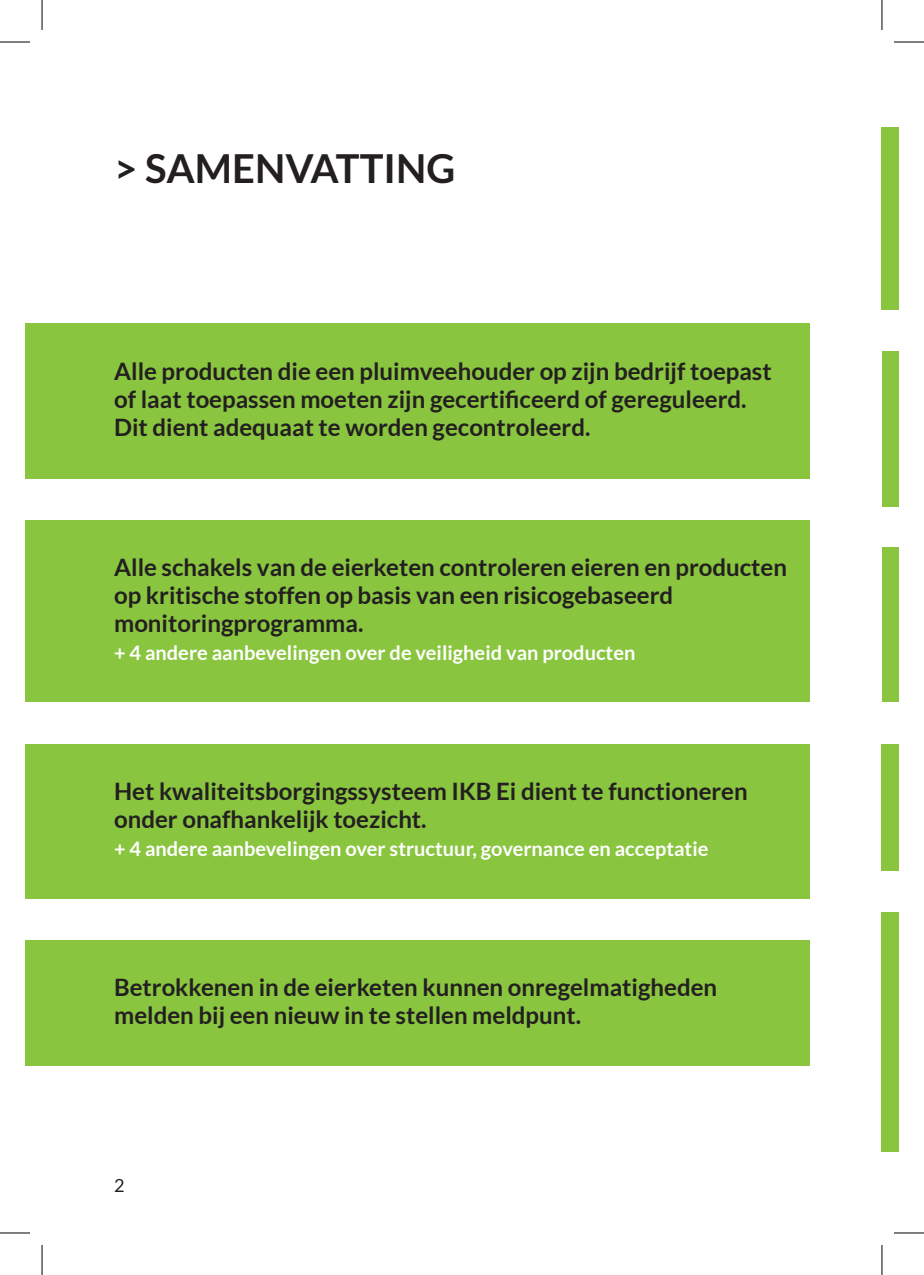
<style>
.page{position:relative;width:924px;height:1275px;background:#fff}
.page>*{position:absolute;margin:0;border:0;box-sizing:border-box;transform-origin:0 0}
.t1{font:700 40px "Lato";color:#231f20}
.t2{font:700 24px/28px "Lato";color:#231f20}
.t3{font:700 20px "Lato";color:#fff}
.t4{font:18px "Lato";color:#231f20}
</style>
<div class="page">
<div style="left:881px;top:744px;width:17px;height:126px;background:#89c53f"></div>
<div style="left:881px;top:352px;width:17px;height:155px;background:#89c53f"></div>
<div style="left:25px;top:744px;width:784px;height:154px;background:#89c53f"></div>
<div style="left:881px;top:912px;width:17px;height:239px;background:#89c53f"></div>
<div style="left:881px;top:548px;width:17px;height:153px;background:#89c53f"></div>
<div style="left:25px;top:940px;width:784px;height:125px;background:#89c53f"></div>
<div style="left:25px;top:323px;width:784px;height:156px;background:#89c53f"></div>
<div style="left:25px;top:520px;width:784px;height:181px;background:#89c53f"></div>
<div style="left:881px;top:127px;width:17px;height:182px;background:#89c53f"></div>
<hr style="left:0;top:42px;width:30px;height:1px;background:#000">
<hr style="left:893px;top:42px;width:30px;height:1px;background:#000">
<hr style="left:0;top:1232px;width:30px;height:1px;background:#000">
<hr style="left:893px;top:1232px;width:30px;height:1px;background:#000">
<hr style="left:42px;top:0;width:1px;height:30px;background:#000">
<hr style="left:42px;top:1245px;width:1px;height:30px;background:#000">
<hr style="left:881px;top:0;width:1px;height:30px;background:#000">
<hr style="left:881px;top:1245px;width:1px;height:30px;background:#000">
<h1 class="t1" style="left:114px;top:146px;width:342px">&gt; SAMENVATTING</h1>
<p class="t2" style="left:114px;top:356px;width:659px">Alle producten die een pluimveehouder op zijn bedrijf toepast of laat toepassen moeten zijn gecertificeerd of gereguleerd.<br>Dit dient adequaat te worden gecontroleerd.</p>
<p class="t2" style="left:114px;top:552px;width:674px">Alle schakels van de eierketen controleren eieren en producten op kritische stoffen op basis van een risicogebaseerd monitoringprogramma.</p>
<p class="t3" style="left:114px;top:641px;width:522px">+ 4 andere aanbevelingen over de veiligheid van producten</p>
<p class="t2" style="left:114px;top:776px;width:635px">Het kwaliteitsborgingssysteem IKB Ei dient te functioneren onder onafhankelijk toezicht.</p>
<p class="t3" style="left:114px;top:837px;width:595px">+ 4 andere aanbevelingen over structuur, governance en acceptatie</p>
<p class="t2" style="left:114px;top:972px;width:604px">Betrokkenen in de eierketen kunnen onregelmatigheden melden bij een nieuw in te stellen meldpunt.</p>
<p class="t4" style="left:114px;top:1175px;width:12px">2</p>
</div>
